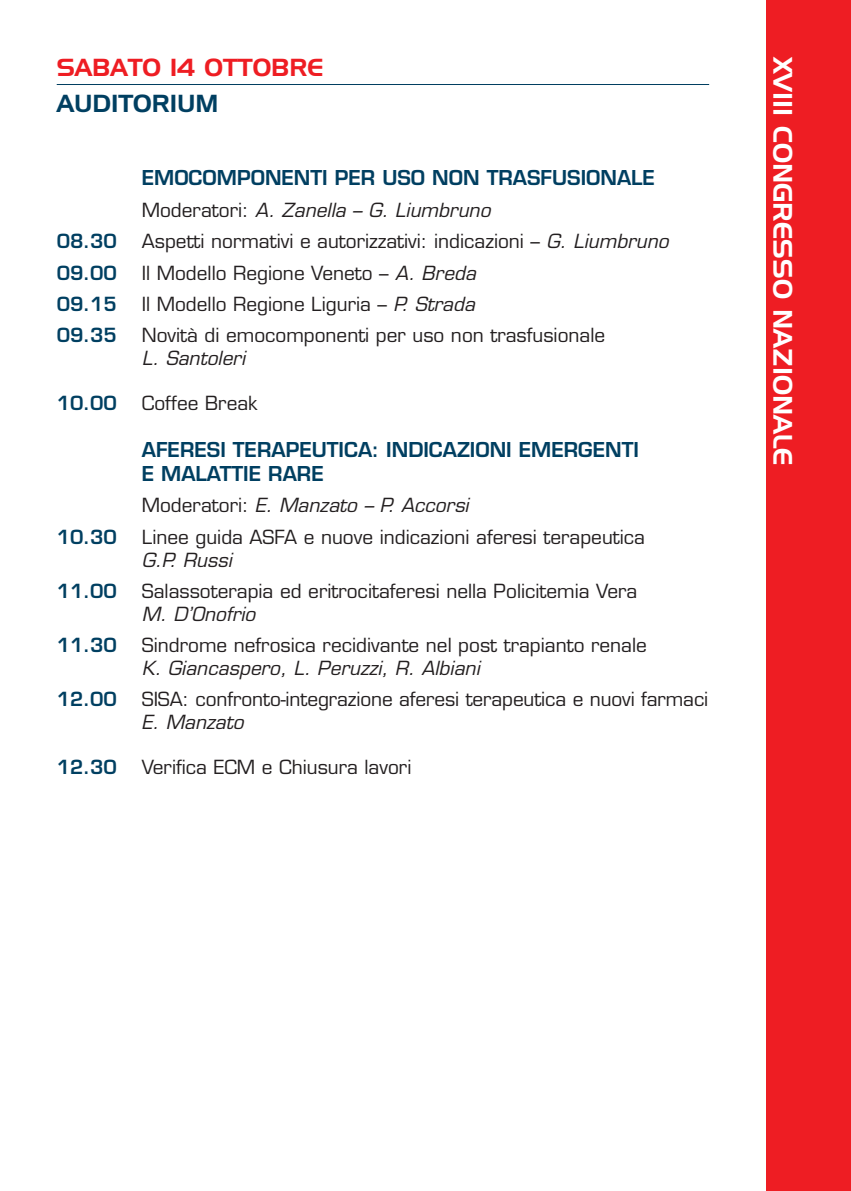
<style>
.page{position:relative;width:851px;height:1191px;background:#fff}
.page>*{position:absolute;margin:0;border:0;box-sizing:border-box;transform-origin:0 0}
.t1{font:26px "SS Handel Gothic";color:#fff}
.t2{font:24px "SS Handel Gothic";color:#ee1d23}
.t3{font:24px "SS Handel Gothic";color:#003f61}
.t4{font:600 20px/24px "Eurostile";color:#003f61}
.t5{font:19px "Eurostile";color:#231f20}
.t6{font:italic 19px "Eurostile";letter-spacing:.005em;color:#231f20}
.t7{font:600 19px "Eurostile";color:#003f61}
.s1{font-style:normal}
.s2{font-style:italic}
</style>
<div class="page">
<div style="left:765px;top:0;width:85px;height:1191px;background:#ee1d23"></div>
<hr style="left:57px;top:84px;width:652px;height:1px;background:#003f61">
<p class="t2" style="left:57px;top:59px;width:268px">SABATO 14 OTTOBRE</p>
<p class="t3" style="left:57px;top:95px;width:163px">AUDITORIUM</p>
<p class="t4" style="left:142px;top:168px;width:514px">EMOCOMPONENTI PER USO NON TRASFUSIONALE</p>
<p class="t6" style="left:142px;top:203px;width:350px"><span class="s1">Moderatori:</span> A. Zanella – G. Liumbruno</p>
<p class="t7" style="left:57px;top:234px;width:62px">08.30</p>
<p class="t5" style="left:142px;top:234px;width:528px">Aspetti normativi e autorizzativi: indicazioni – <span class="s2">G. Liumbruno</span></p>
<p class="t7" style="left:57px;top:265px;width:62px">09.00</p>
<p class="t5" style="left:142px;top:265px;width:335px">Il Modello Regione Veneto – <span class="s2">A. Breda</span></p>
<p class="t7" style="left:57px;top:296px;width:62px">09.15</p>
<p class="t5" style="left:142px;top:296px;width:334px">Il Modello Regione Liguria – <span class="s2">P. Strada</span></p>
<p class="t7" style="left:57px;top:328px;width:62px">09.35</p>
<p class="t5" style="left:142px;top:328px;width:465px">Novità di emocomponenti per uso non trasfusionale</p>
<p class="t6" style="left:142px;top:351px;width:105px">L. Santoleri</p>
<p class="t7" style="left:57px;top:396px;width:62px">10.00</p>
<p class="t5" style="left:142px;top:396px;width:117px">Coffee Break</p>
<p class="t4" style="left:142px;top:439px;width:498px">AFERESI TERAPEUTICA: INDICAZIONI EMERGENTI<br>E MALATTIE RARE</p>
<p class="t6" style="left:142px;top:498px;width:328px"><span class="s1">Moderatori:</span> E. Manzato – P. Accorsi</p>
<p class="t7" style="left:57px;top:529px;width:62px">10.30</p>
<p class="t5" style="left:142px;top:529px;width:504px">Linee guida ASFA e nuove indicazioni aferesi terapeutica</p>
<p class="t6" style="left:142px;top:552px;width:91px">G.P. Russi</p>
<p class="t7" style="left:57px;top:583px;width:62px">11.00</p>
<p class="t5" style="left:142px;top:583px;width:497px">Salassoterapia ed eritrocitaferesi nella Policitemia Vera</p>
<p class="t6" style="left:142px;top:606px;width:115px">M. D’Onofrio</p>
<p class="t7" style="left:57px;top:638px;width:62px">11.30</p>
<p class="t5" style="left:142px;top:638px;width:506px">Sindrome nefrosica recidivante nel post trapianto renale</p>
<p class="t6" style="left:142px;top:660px;width:339px">K. Giancaspero, L. Peruzzi, R. Albiani</p>
<p class="t7" style="left:57px;top:692px;width:62px">12.00</p>
<p class="t5" style="left:142px;top:692px;width:568px">SISA: confronto-integrazione aferesi terapeutica e nuovi farmaci</p>
<p class="t6" style="left:142px;top:714px;width:103px">E. Manzato</p>
<p class="t7" style="left:57px;top:760px;width:62px">12.30</p>
<p class="t5" style="left:142px;top:760px;width:271px">Verifica ECM e Chiusura lavori</p>
<h1 class="t1" style="left:792px;top:57px;width:411px;rotate:90deg">XVIII CONGRESSO NAZIONALE</h1>
</div>
